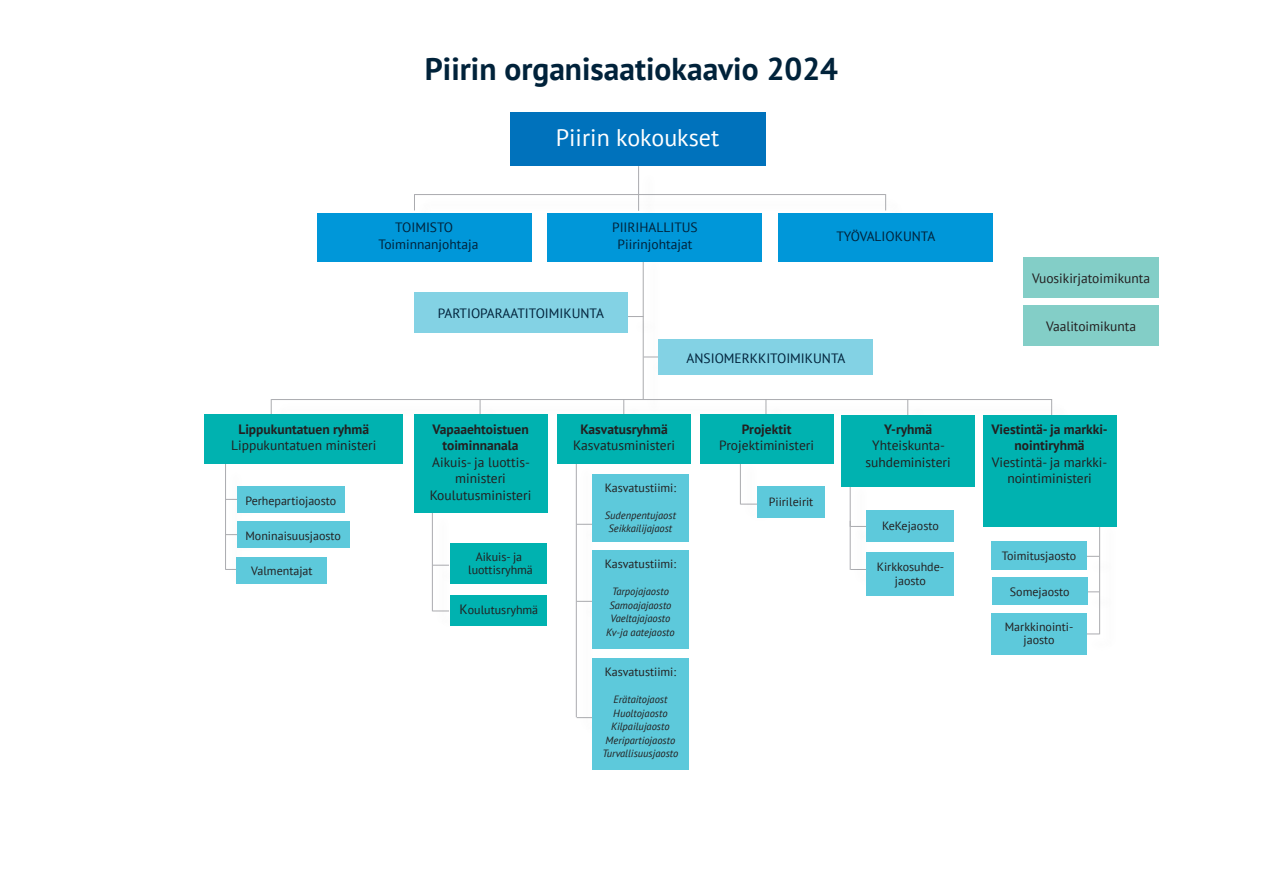
<style>
.page{position:relative;width:1263px;height:893px;background:#fff}
.page>*{position:absolute;margin:0;border:0;box-sizing:border-box;transform-origin:0 0}
.ToKe_pääotsikko{font:700 31.5px "PT Sans";color:#00223a}
.Pieni_juttuotsikko{font:24px "PT Sans";color:#fff}
.Organisaatiopuu{font:13.5px/16.5px "PT Sans";color:#231f20;text-align:center}
.Organisaatiopuu-2{font:700 13.5px/16.5px "PT Sans";color:#231f20;text-align:center}
.Organisaatiopuu-3{font:13.5px "PT Sans";color:#00223a}
.Sisis_otsikko{font:13.5px "PT Sans";color:#00223a}
.Organisaatiopuu-4{font:12px/13.5px "PT Sans";color:#231f20;text-align:center}
.Organisaatiopuu-5{font:italic 10.5px "PT Sans";color:#231f20}
.s1{font-size:13.5px}
</style>
<div class="page">
<div style="left:510px;top:113px;width:256px;height:53px;background:#0072bc"></div>
<hr style="left:414px;top:194px;width:472px;height:1px;background:#aaabaf">
<svg style="left:414px;top:195px;width:1px;height:15px"></svg>
<svg style="left:638px;top:166px;width:1px;height:45px"></svg>
<svg style="left:885px;top:195px;width:1px;height:15px"></svg>
<hr style="left:643px;top:253px;width:1px;height:147px;background:#aaabaf">
<svg style="left:644px;top:357px;width:14px;height:1px"></svg>
<div style="left:631px;top:318px;width:30px;height:18px;background:#231f20;opacity:.15"></div>
<svg style="left:627px;top:316px;width:16px;height:1px"></svg>
<div style="left:275px;top:401px;width:794px;height:18px;background:#231f20;opacity:.15"></div>
<hr style="left:271px;top:399px;width:781px;height:1px;background:#aaabaf">
<div style="left:273px;top:403px;width:17px;height:30px;background:#231f20;opacity:.15"></div>
<svg style="left:271px;top:400px;width:1px;height:15px"></svg>
<div style="left:230px;top:571px;width:29px;height:18px;background:#231f20;opacity:.15"></div>
<div style="left:437px;top:567px;width:29px;height:17px;background:#00b2b0"></div>
<div style="left:580px;top:526px;width:30px;height:17px;background:#5dc9db"></div>
<div style="left:745px;top:506px;width:29px;height:17px;background:#231f20;opacity:.15"></div>
<div style="left:854px;top:528px;width:30px;height:18px;background:#231f20;opacity:.15"></div>
<div style="left:854px;top:571px;width:30px;height:18px;background:#231f20;opacity:.15"></div>
<div style="left:1087px;top:558px;width:29px;height:17px;background:#231f20;opacity:.15"></div>
<svg style="left:1087px;top:556px;width:12px;height:1px"></svg>
<div style="left:1087px;top:594px;width:29px;height:17px;background:#231f20;opacity:.15"></div>
<svg style="left:1087px;top:591px;width:12px;height:1px"></svg>
<svg style="left:1087px;top:634px;width:12px;height:1px"></svg>
<div style="left:227px;top:468px;width:18px;height:119px;background:#fefefe"></div>
<hr style="left:225px;top:464px;width:1px;height:106px;background:#aaabaf">
<div style="left:434px;top:513px;width:17px;height:116px;background:#fdfdfd"></div>
<hr style="left:432px;top:509px;width:1px;height:102px;background:#aaabaf">
<div style="left:578px;top:464px;width:17px;height:271px;background:#fdfdfd"></div>
<hr style="left:576px;top:460px;width:1px;height:257px;background:#aaabaf">
<div style="left:742px;top:459px;width:17px;height:63px;background:#fefefe"></div>
<hr style="left:740px;top:455px;width:1px;height:49px;background:#aaabaf">
<hr style="left:850px;top:478px;width:1px;height:49px;background:#aaabaf">
<div style="left:852px;top:525px;width:17px;height:62px;background:#231f20;opacity:.15"></div>
<hr style="left:850px;top:521px;width:1px;height:49px;background:#aaabaf">
<div style="left:1101px;top:521px;width:18px;height:131px;background:#fdfdfd"></div>
<hr style="left:1099px;top:517px;width:1px;height:117px;background:#aaabaf">
<div style="left:482px;top:403px;width:17px;height:30px;background:#231f20;opacity:.15"></div>
<svg style="left:480px;top:400px;width:1px;height:15px"></svg>
<div style="left:626px;top:403px;width:17px;height:30px;background:#231f20;opacity:.15"></div>
<svg style="left:623px;top:400px;width:1px;height:15px"></svg>
<div style="left:768px;top:403px;width:17px;height:30px;background:#231f20;opacity:.15"></div>
<svg style="left:765px;top:400px;width:1px;height:15px"></svg>
<div style="left:910px;top:403px;width:17px;height:30px;background:#fdfdfd"></div>
<svg style="left:907px;top:400px;width:1px;height:15px"></svg>
<div style="left:1053px;top:403px;width:18px;height:30px;background:#fefefe"></div>
<svg style="left:1051px;top:400px;width:1px;height:15px"></svg>
<div style="left:317px;top:213px;width:215px;height:48px;background:#0097d9"></div>
<div style="left:548px;top:213px;width:214px;height:48px;background:#0097d9"></div>
<div style="left:778px;top:213px;width:215px;height:48px;background:#0097d9"></div>
<div style="left:658px;top:339px;width:215px;height:36px;background:#83d2e4"></div>
<div style="left:414px;top:293px;width:213px;height:40px;background:#83d2e4"></div>
<div style="left:204px;top:415px;width:199px;height:49px;background:#00b2b0"></div>
<div style="left:414px;top:415px;width:133px;height:98px;background:#00b2b0"></div>
<div style="left:557px;top:415px;width:134px;height:49px;background:#00b2b0"></div>
<div style="left:700px;top:415px;width:133px;height:49px;background:#00b2b0"></div>
<div style="left:841px;top:415px;width:134px;height:71px;background:#00b2b0"></div>
<div style="left:983px;top:415px;width:133px;height:112px;background:#00b2b0"></div>
<div style="left:237px;top:557px;width:90px;height:26px;background:#5dc9db"></div>
<div style="left:237px;top:522px;width:112px;height:26px;background:#5dc9db"></div>
<div style="left:237px;top:487px;width:108px;height:26px;background:#5dc9db"></div>
<div style="left:450px;top:543px;width:97px;height:40px;background:#00b2b0"></div>
<div style="left:450px;top:595px;width:97px;height:31px;background:#00b2b0"></div>
<div style="left:592px;top:474px;width:97px;height:67px;background:#5dc9db"></div>
<div style="left:592px;top:551px;width:97px;height:98px;background:#5dc9db"></div>
<div style="left:592px;top:658px;width:97px;height:112px;background:#5dc9db"></div>
<div style="left:757px;top:486px;width:68px;height:31px;background:#5dc9db"></div>
<div style="left:867px;top:510px;width:87px;height:31px;background:#5dc9db"></div>
<div style="left:867px;top:552px;width:87px;height:43px;background:#5dc9db"></div>
<div style="left:991px;top:542px;width:96px;height:28px;background:#5dc9db"></div>
<div style="left:992px;top:578px;width:95px;height:27px;background:#5dc9db"></div>
<div style="left:991px;top:613px;width:96px;height:41px;background:#5dc9db"></div>
<div style="left:1023px;top:257px;width:136px;height:41px;background:#83cec7"></div>
<div style="left:1023px;top:305px;width:136px;height:41px;background:#83cec7"></div>
<p class="ToKe_pääotsikko" style="left:425px;top:48px;width:415px">Piirin organisaatiokaavio 2024</p>
<p class="Organisaatiopuu-3" style="left:395px;top:219px;width:59px">TOIMISTO</p>
<p class="Sisis_otsikko" style="left:379px;top:235px;width:101px">Toiminnanjohtaja</p>
<p class="Pieni_juttuotsikko" style="left:556px;top:122px;width:165px">Piirin kokoukset</p>
<p class="Organisaatiopuu-3" style="left:612px;top:219px;width:87px">PIIRIHALLITUS</p>
<p class="Organisaatiopuu-3" style="left:618px;top:235px;width:76px">Piirinjohtajat</p>
<p class="Organisaatiopuu-3" style="left:438px;top:305px;width:168px">PARTIOPARAATITOIMIKUNTA</p>
<p class="Organisaatiopuu-3" style="left:836px;top:228px;width:100px">TYÖVALIOKUNTA</p>
<p class="Organisaatiopuu-2" style="left:238px;top:421px;width:132px">Lippukuntatuen ryhmä</p>
<p class="Organisaatiopuu" style="left:231px;top:437px;width:147px">Lippukuntatuen ministeri</p>
<p class="Organisaatiopuu-4" style="left:245px;top:493px;width:92px">Perhepartiojaosto</p>
<p class="Organisaatiopuu-4" style="left:245px;top:528px;width:97px">Moninaisuusjaosto</p>
<p class="Organisaatiopuu-4" style="left:251px;top:564px;width:63px">Valmentajat</p>
<p class="Organisaatiopuu-2" style="left:432px;top:421px;width:98px">Vapaaehtoistuen</p>
<p class="Organisaatiopuu-2" style="left:442px;top:437px;width:78px">toiminnanala</p>
<p class="Organisaatiopuu" style="left:432px;top:454px;width:99px">Aikuis- ja luottis&shy;ministeri</p>
<p class="Organisaatiopuu" style="left:430px;top:487px;width:103px">Koulutusministeri</p>
<p class="Organisaatiopuu-4" style="left:476px;top:550px;width:48px">Aikuis- ja</p>
<p class="Organisaatiopuu-4" style="left:468px;top:563px;width:66px">luottisryhmä</p>
<p class="Organisaatiopuu-4" style="left:460px;top:603px;width:80px"><span class="s1">K</span>oulutusryhmä</p>
<p class="Organisaatiopuu-3" style="left:687px;top:349px;width:160px">ANSIOMERKKITOIMIKUNTA</p>
<p class="Organisaatiopuu-2" style="left:580px;top:421px;width:89px">Kasvatusryhmä</p>
<p class="Organisaatiopuu" style="left:573px;top:437px;width:103px">Kasvatusministeri</p>
<p class="Organisaatiopuu-4" style="left:605px;top:480px;width:73px">Kasvatustiimi:</p>
<p class="Organisaatiopuu-5" style="left:605px;top:508px;width:73px">Sudenpentujaost</p>
<p class="Organisaatiopuu-5" style="left:609px;top:522px;width:65px">Seikkailijajaost</p>
<p class="Organisaatiopuu-4" style="left:605px;top:557px;width:73px">Kasvatustiimi:</p>
<p class="Organisaatiopuu-5" style="left:612px;top:585px;width:58px">Tarpojajaosto</p>
<p class="Organisaatiopuu-5" style="left:609px;top:599px;width:64px">Samoajajaosto</p>
<p class="Organisaatiopuu-5" style="left:610px;top:612px;width:61px">Vaeltajajaosto</p>
<p class="Organisaatiopuu-5" style="left:606px;top:626px;width:70px">Kv-ja aatejaosto</p>
<p class="Organisaatiopuu-4" style="left:605px;top:665px;width:73px">Kasvatustiimi:</p>
<p class="Organisaatiopuu-5" style="left:613px;top:693px;width:55px">Erätaitojaost</p>
<p class="Organisaatiopuu-5" style="left:613px;top:706px;width:56px">Huoltojaosto</p>
<p class="Organisaatiopuu-5" style="left:611px;top:720px;width:60px">Kilpailujaosto</p>
<p class="Organisaatiopuu-5" style="left:606px;top:733px;width:71px">Meripartiojaosto</p>
<p class="Organisaatiopuu-5" style="left:602px;top:747px;width:77px">Turvallisuusjaosto</p>
<p class="Organisaatiopuu-2" style="left:742px;top:421px;width:51px">Projektit</p>
<p class="Organisaatiopuu" style="left:719px;top:437px;width:96px">Projektiministeri</p>
<p class="Organisaatiopuu-4" style="left:769px;top:495px;width:46px">Piirileirit</p>
<p class="Organisaatiopuu-2" style="left:884px;top:421px;width:50px">Y-ryhmä</p>
<p class="Organisaatiopuu" style="left:872px;top:437px;width:74px">Yhteiskunta-</p>
<p class="Organisaatiopuu" style="left:865px;top:454px;width:87px">suhdeministeri</p>
<p class="Organisaatiopuu-4" style="left:882px;top:519px;width:58px">KeKejaosto</p>
<p class="Organisaatiopuu-4" style="left:877px;top:560px;width:69px">Kirkkosuhde&shy;jaosto</p>
<p class="Organisaatiopuu" style="left:1032px;top:269px;width:120px">Vuosikirjatoimikunta</p>
<p class="Organisaatiopuu" style="left:1046px;top:317px;width:92px">Vaalitoimikunta</p>
<p class="Organisaatiopuu-2" style="left:991px;top:421px;width:118px">Viestintä- ja markki&shy;nointiryhmä</p>
<p class="Organisaatiopuu" style="left:992px;top:454px;width:117px">Viestintä- ja markki&shy;nointiministeri</p>
<p class="Organisaatiopuu-4" style="left:1002px;top:548px;width:76px">Toimitusjaosto</p>
<p class="Organisaatiopuu-4" style="left:1010px;top:584px;width:61px">Somejaosto</p>
<p class="Organisaatiopuu-4" style="left:1005px;top:619px;width:70px">Markkinointi&shy;jaosto</p>
</div>
